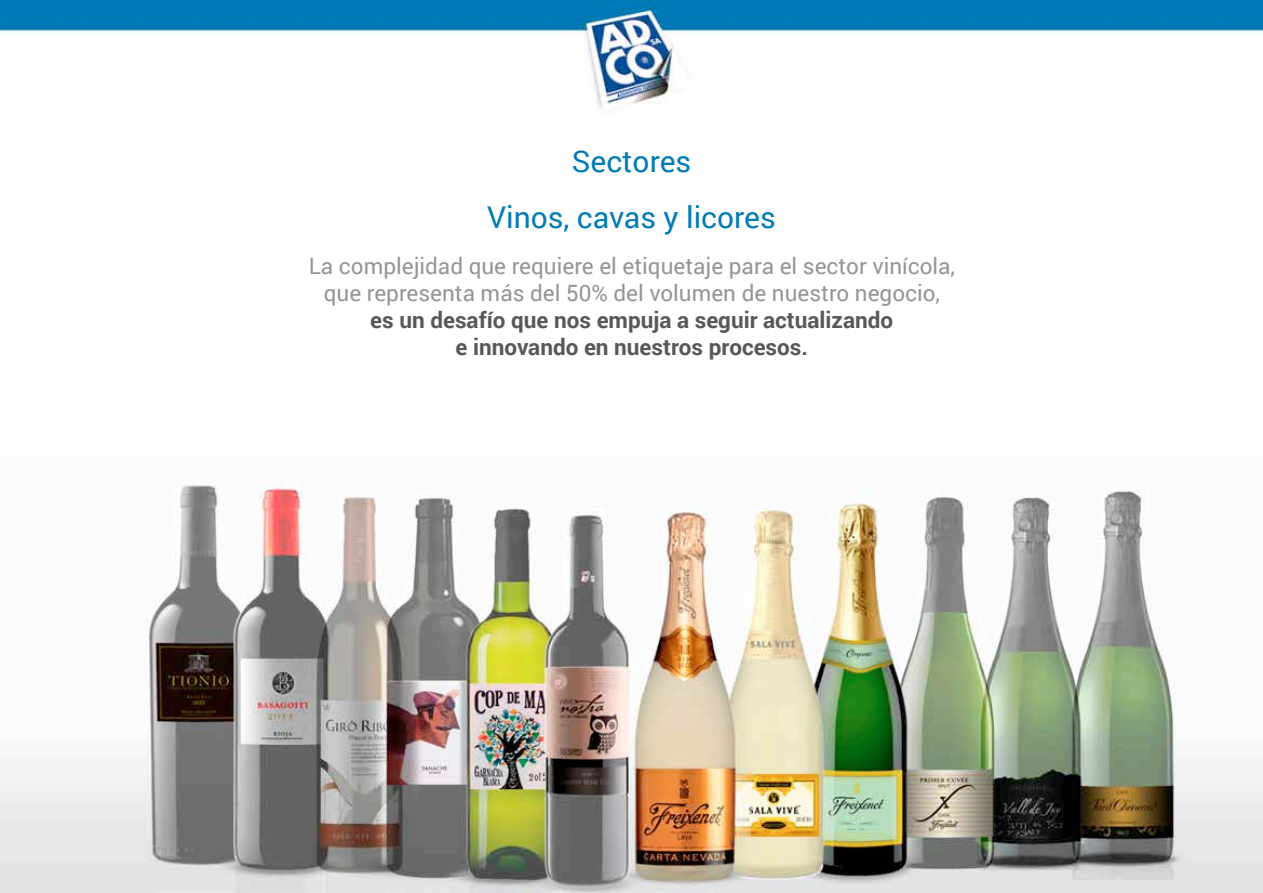
<style>
.page{position:relative;width:1263px;height:893px;background:#fff}
.page>*{position:absolute;margin:0;border:0;box-sizing:border-box;transform-origin:0 0}
.t1{font:30px/56.6px "Roboto";color:#007bb6;text-align:center}
.t2{font:22.5px/27px "Roboto";color:#939598;text-align:center}
.t3{font:700 22.5px/27px "Roboto";color:#57585a;text-align:center}
</style>
<div class="page">
<img style="left:0;top:483px;width:1263px;height:410px">
<img style="left:0;top:0;width:1263px;height:109px">
<h1 class="t1" style="left:487px;top:131px;width:290px">Sectores<br>Vinos, cavas y licores</h1>
<p class="t2" style="left:309px;top:252px;width:648px">La complejidad que requiere el etiquetaje para el sector vinícola, que representa más del 50% del volumen de nuestro negocio,</p>
<p class="t3" style="left:370px;top:306px;width:524px">es un desafío que nos empuja a seguir actualizando e innovando en nuestros procesos.</p>
</div>
